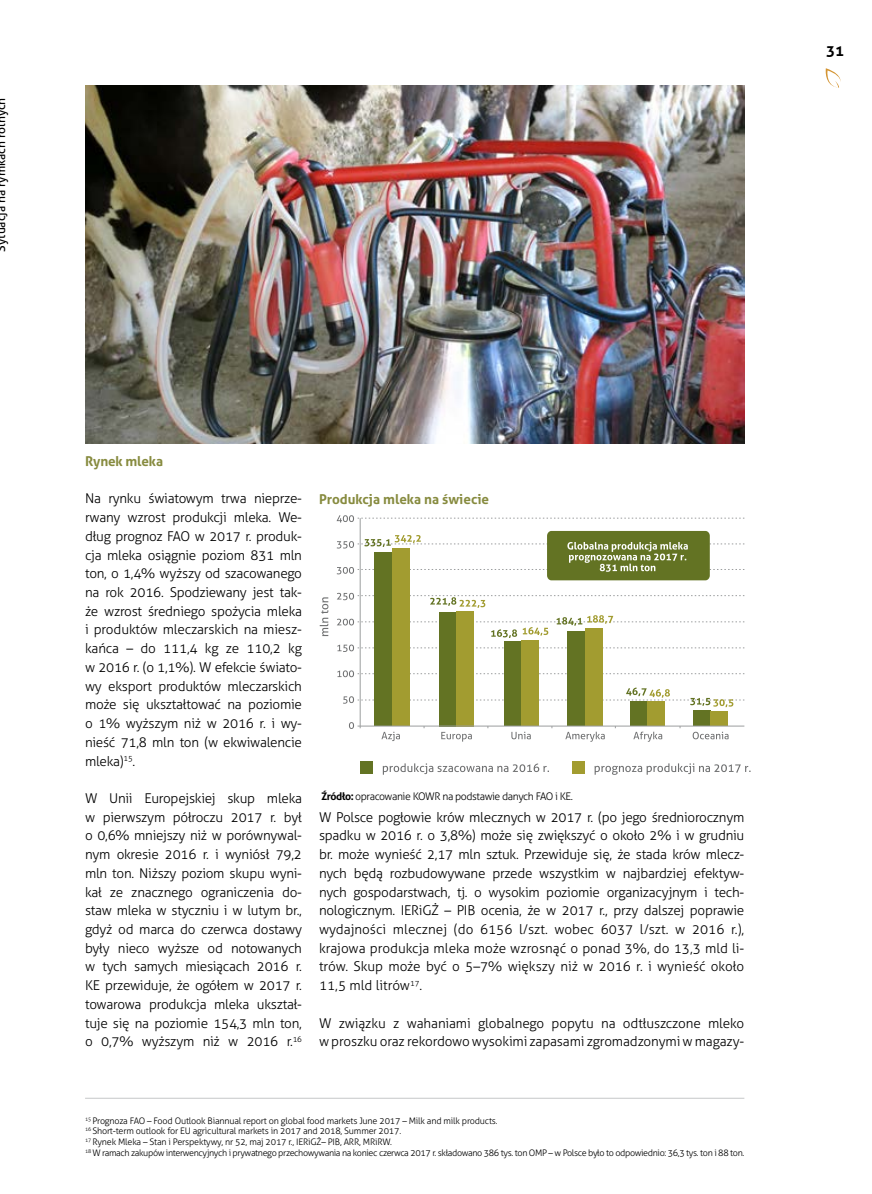
<style>
.page{position:relative;width:872px;height:1194px;background:#fff}
.page>*{position:absolute;margin:0;border:0;box-sizing:border-box;transform-origin:0 0}
.t1{font:700 15px "Aller";color:#000}
.t2{font:300 13.5px/18.8px "Aller";letter-spacing:-.01em;color:#000;text-align:justify}
.t3{font:700 13.5px "Aller";color:#878b3f}
.t4{font:12px "Aller";color:#000}
.t5{font:300 10.5px "Aller";letter-spacing:-.04em;color:#000}
.t6{font:300 9px/10.8px "Aller";letter-spacing:-.02em;color:#000}
.s1{font-weight:700}
</style>
<div class="page">
<svg style="left:825px;top:68px;width:16px;height:20px"></svg>
<img style="left:85px;top:85px;width:659px;height:358px">
<div style="left:360px;top:761px;width:12px;height:12px;background:#637323"></div>
<svg style="left:383px;top:763px;width:166px;height:11px"></svg>
<div style="left:572px;top:761px;width:12px;height:12px;background:#a29c30"></div>
<svg style="left:594px;top:763px;width:156px;height:11px"></svg>
<hr style="left:360px;top:518px;width:1px;height:210px;background:#9c9e9f">
<div style="left:375px;top:552px;width:17px;height:174px;background:#637323"></div>
<div style="left:392px;top:548px;width:18px;height:178px;background:#a29c30"></div>
<div style="left:439px;top:612px;width:18px;height:114px;background:#637323"></div>
<div style="left:456px;top:610px;width:18px;height:116px;background:#a29c30"></div>
<div style="left:504px;top:641px;width:17px;height:84px;background:#637323"></div>
<div style="left:521px;top:640px;width:18px;height:85px;background:#a29c30"></div>
<div style="left:567px;top:631px;width:18px;height:94px;background:#637323"></div>
<div style="left:585px;top:628px;width:17px;height:97px;background:#a29c30"></div>
<div style="left:630px;top:701px;width:17px;height:24px;background:#637323"></div>
<div style="left:647px;top:701px;width:18px;height:24px;background:#a29c30"></div>
<div style="left:693px;top:710px;width:17px;height:16px;background:#637323"></div>
<div style="left:710px;top:711px;width:18px;height:15px;background:#a29c30"></div>
<svg style="left:336px;top:515px;width:408px;height:7px"></svg>
<svg style="left:337px;top:644px;width:407px;height:7px"></svg>
<svg style="left:337px;top:670px;width:407px;height:7px"></svg>
<svg style="left:349px;top:722px;width:5px;height:6px"></svg>
<svg style="left:381px;top:731px;width:19px;height:10px"></svg>
<svg style="left:441px;top:731px;width:31px;height:10px"></svg>
<svg style="left:511px;top:731px;width:20px;height:8px"></svg>
<svg style="left:565px;top:731px;width:40px;height:10px"></svg>
<svg style="left:633px;top:731px;width:29px;height:10px"></svg>
<svg style="left:692px;top:731px;width:36px;height:8px"></svg>
<svg style="left:337px;top:592px;width:407px;height:15px"></svg>
<svg style="left:320px;top:597px;width:8px;height:39px"></svg>
<div style="left:547px;top:531px;width:163px;height:49px;background:#637323;border-radius:5px"></div>
<svg style="left:337px;top:535px;width:407px;height:39px"></svg>
<svg style="left:337px;top:615px;width:407px;height:22px"></svg>
<hr style="left:357px;top:725px;width:387px;height:1px;background:#9c9e9f">
<svg style="left:343px;top:687px;width:401px;height:20px"></svg>
<hr style="left:85px;top:1097px;width:659px;height:1px;background:#c6c7c8">
<p class="t4" style="left:-7px;top:252px;width:155px;rotate:-90deg">Sytuacja na rymkach rolnych</p>
<p class="t3" style="left:85px;top:452px;width:80px">Rynek mleka</p>
<p class="t2" style="left:85px;top:489px;width:218px">Na rynku światowym trwa nieprze&shy;rwany wzrost produkcji mleka. We&shy;dług prognoz FAO w 2017 r. produk&shy;cja mleka osiągnie poziom 831 mln ton, o 1,4% wyższy od szacowanego na rok 2016. Spodziewany jest tak&shy;że wzrost średniego spożycia mleka i produktów mleczarskich na miesz&shy;kańca – do 111,4 kg ze 110,2 kg w 2016 r. (o 1,1%). W efekcie świato&shy;wy eksport produktów mleczarskich może się ukształtować na poziomie o 1% wyższym niż w 2016 r. i wy&shy;nieść 71,8 mln ton (w ekwiwalencie mleka)<sup>15</sup>.</p>
<p class="t2" style="left:85px;top:788px;width:218px">W Unii Europejskiej skup mleka w pierwszym półroczu 2017 r. był o 0,6% mniejszy niż w porównywal&shy;nym okresie 2016 r. i wyniósł 79,2 mln ton. Niższy poziom skupu wyni&shy;kał ze znacznego ograniczenia do&shy;staw mleka w styczniu i w lutym br., gdyż od marca do czerwca dostawy były nieco wyższe od notowanych w tych samych miesiącach 2016 r.<br>KE przewiduje, że ogółem w 2017 r. towarowa produkcja mleka ukształ&shy;tuje się na poziomie 154,3 mln ton, o 0,7% wyższym niż w 2016 r.<sup>16</sup></p>
<p class="t3" style="left:319px;top:490px;width:172px">Produkcja mleka na świecie</p>
<p class="t5" style="left:321px;top:790px;width:253px"><span class="s1">Źródło:</span> opracowanie KOWR na podstawie danych FAO i KE.</p>
<p class="t2" style="left:319px;top:807px;width:427px">W Polsce pogłowie krów mlecznych w 2017 r. (po jego średniorocznym spadku w 2016 r. o 3,8%) może się zwiększyć o około 2% i w grudniu br. może wynieść 2,17 mln sztuk. Przewiduje się, że stada krów mlecz&shy;nych będą rozbudowywane przede wszystkim w najbardziej efektyw&shy;nych gospodarstwach, tj. o wysokim poziomie organizacyjnym i tech&shy;nologicznym. IERiGŻ – PIB ocenia, że w 2017 r., przy dalszej poprawie wydajności mlecznej (do 6156 l/szt. wobec 6037 l/szt. w 2016 r.), krajowa produkcja mleka może wzrosnąć o ponad 3%, do 13,3 mld li&shy;trów. Skup może być o 5–7% większy niż w 2016 r. i wynieść około 11,5 mld litrów<sup>17</sup>.</p>
<p class="t2" style="left:319px;top:1013px;width:427px">W związku z wahaniami globalnego popytu na odtłuszczone mleko w proszku oraz rekordowo wysokimi zapasami zgromadzonymi w magazy-</p>
<p class="t6" style="left:85px;top:1114px;width:661px"><sup>15</sup> Prognoza FAO – Food Outlook Biannual report on global food markets June 2017 – Milk and milk products.<br><sup>16</sup> Short-term outlook for EU agricultural markets in 2017 and 2018, Summer 2017.<br><sup>17</sup> Rynek Mleka – Stan i Perspektywy, nr 52, maj 2017 r., IERiGŻ– PIB, ARR, MRiRW.<br><sup>18</sup> W ramach zakupów interwencyjnych i prywatnego przechowywania na koniec czerwca 2017 r. składowano 386 tys. ton OMP – w Polsce było to odpowiednio: 36,3 tys. ton i 88 ton.</p>
<p class="t1" style="left:826px;top:41px;width:19px">31</p>
</div>
